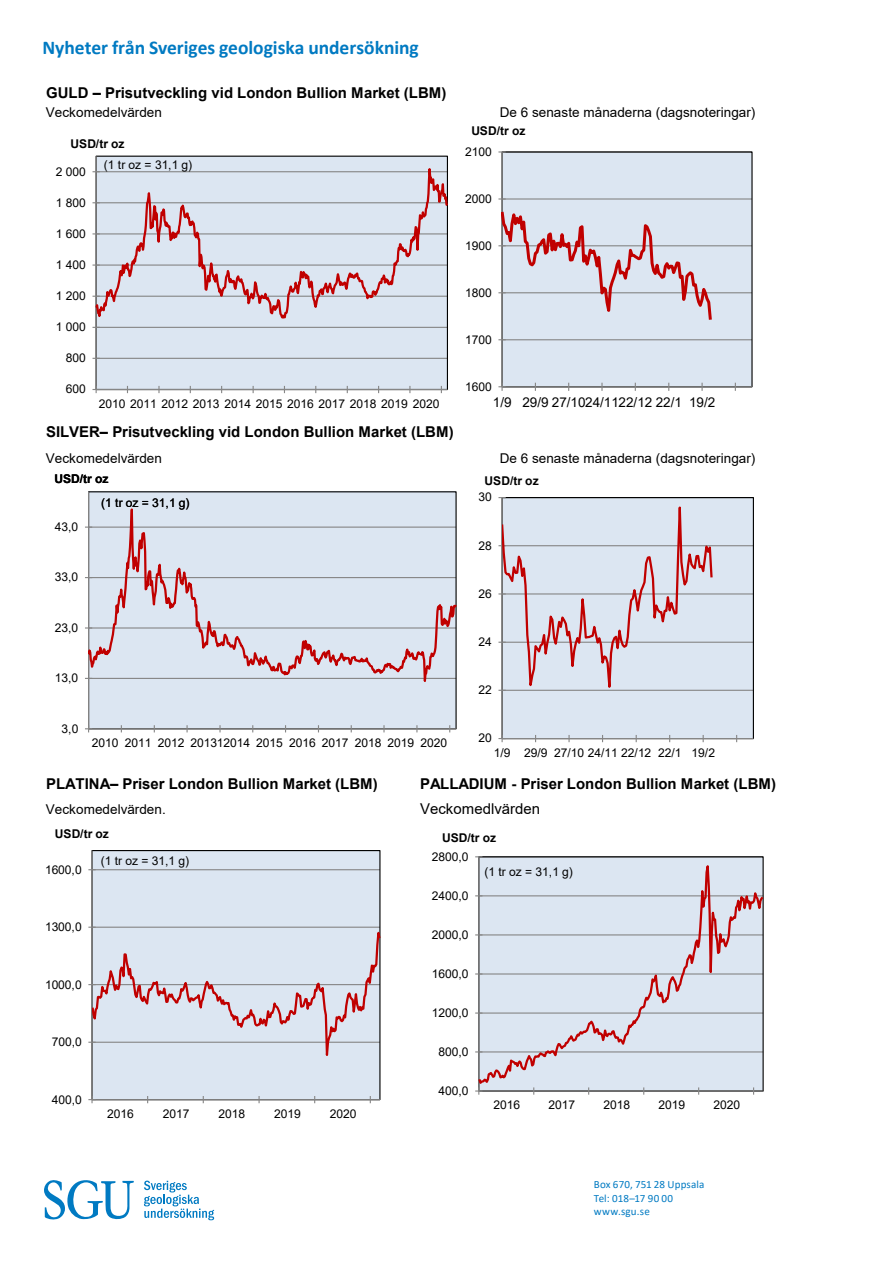
<style>
.page{position:relative;width:893px;height:1263px;background:#fff}
.page>*{position:absolute;margin:0;border:0;box-sizing:border-box;transform-origin:0 0}
.t1{font:700 19.5px "Calibri";color:#007ac2}
.t2{font:700 15px "Arial";color:#000}
.t3{font:15px "Arial";color:#000}
.t4{font:13.5px "Arial";letter-spacing:.005em;color:#000}
.t5{font:12px/23.7px "Arial";letter-spacing:-.005em;color:#000}
.t6{font:700 12px "Arial";color:#000}
.t7{font:11.1px/13.2px "Calibri";letter-spacing:.01em;color:#007ac2}
.s1{font-weight:700}
</style>
<div class="page">
<svg style="left:44px;top:1180px;width:90px;height:40px"></svg>
<svg style="left:144px;top:1180px;width:70px;height:40px"></svg>
<div style="left:89px;top:492px;width:367px;height:237px;background:#dce6f2"></div>
<hr style="left:88px;top:492px;width:1px;height:237px;background:#868686">
<hr style="left:89px;top:728px;width:367px;height:1px;background:#868686">
<svg style="left:85px;top:725px;width:7px;height:7px"></svg>
<svg style="left:186px;top:725px;width:2px;height:7px"></svg>
<svg style="left:219px;top:725px;width:2px;height:7px"></svg>
<svg style="left:383px;top:725px;width:2px;height:7px"></svg>
<svg style="left:88px;top:492px;width:369px;height:227px"></svg>
<div style="left:502px;top:498px;width:251px;height:240px;background:#dce6f2"></div>
<hr style="left:502px;top:690px;width:251px;height:1px;background:#868686">
<hr style="left:502px;top:642px;width:251px;height:1px;background:#868686">
<hr style="left:502px;top:593px;width:251px;height:1px;background:#868686">
<hr style="left:502px;top:545px;width:251px;height:1px;background:#868686">
<hr style="left:502px;top:498px;width:1px;height:240px;background:#868686">
<hr style="left:502px;top:738px;width:251px;height:1px;background:#868686">
<svg style="left:498px;top:735px;width:8px;height:7px"></svg>
<svg style="left:568px;top:735px;width:2px;height:7px"></svg>
<svg style="left:502px;top:497px;width:212px;height:226px"></svg>
<div style="left:502px;top:152px;width:250px;height:235px;background:#dce6f2"></div>
<hr style="left:502px;top:339px;width:250px;height:1px;background:#868686">
<hr style="left:502px;top:292px;width:250px;height:1px;background:#868686">
<hr style="left:502px;top:245px;width:250px;height:1px;background:#868686">
<hr style="left:502px;top:198px;width:250px;height:2px;background:#868686">
<hr style="left:501px;top:152px;width:2px;height:235px;background:#868686">
<svg style="left:498px;top:151px;width:8px;height:2px"></svg>
<hr style="left:502px;top:386px;width:250px;height:1px;background:#868686">
<svg style="left:498px;top:386px;width:8px;height:5px"></svg>
<svg style="left:601px;top:383px;width:2px;height:8px"></svg>
<svg style="left:701px;top:383px;width:2px;height:8px"></svg>
<svg style="left:498px;top:198px;width:216px;height:134px"></svg>
<div style="left:96px;top:156px;width:351px;height:233px;background:#dce6f2"></div>
<hr style="left:96px;top:358px;width:351px;height:1px;background:#868686">
<hr style="left:96px;top:156px;width:1px;height:233px;background:#868686">
<hr style="left:96px;top:389px;width:351px;height:1px;background:#868686">
<svg style="left:93px;top:386px;width:7px;height:7px"></svg>
<svg style="left:158px;top:386px;width:2px;height:7px"></svg>
<svg style="left:96px;top:156px;width:352px;height:175px"></svg>
<div style="left:92px;top:850px;width:288px;height:249px;background:#dce6f2"></div>
<hr style="left:92px;top:869px;width:288px;height:1px;background:#868686">
<hr style="left:91px;top:850px;width:2px;height:249px;background:#868686">
<hr style="left:92px;top:1099px;width:288px;height:1px;background:#868686">
<svg style="left:88px;top:1099px;width:8px;height:4px"></svg>
<svg style="left:258px;top:1096px;width:2px;height:7px"></svg>
<svg style="left:92px;top:916px;width:289px;height:180px"></svg>
<hr style="left:478px;top:857px;width:1px;height:234px;background:#868686">
<hr style="left:479px;top:1090px;width:284px;height:1px;background:#868686">
<svg style="left:475px;top:1087px;width:7px;height:8px"></svg>
<svg style="left:479px;top:857px;width:285px;height:230px;background:#d7dae6"></svg>
<h1 class="t1" style="left:43px;top:33px;width:378px">Nyheter från Sveriges geologiska undersökning</h1>
<p class="t2" style="left:46px;top:82px;width:402px">GULD ‒ Prisutveckling vid London Bullion Market (LBM)</p>
<p class="t4" style="left:46px;top:103px;width:118px">Veckomedelvärden</p>
<p class="t4" style="left:500px;top:103px;width:257px">De 6 senaste månaderna (dagsnoteringar)</p>
<p class="t5" style="left:104px;top:133px;width:90px;line-height:20.9px;text-indent:-33px"><span class="s1">USD/tr oz<br></span>(1 tr oz = 31,1 g)</p>
<p class="t5" style="left:56px;top:159px;width:32px">2 000</p>
<p class="t5" style="left:56px;top:190px;width:32px">1 800</p>
<p class="t5" style="left:56px;top:222px;width:32px">1 600</p>
<p class="t5" style="left:56px;top:253px;width:32px">1 400</p>
<p class="t5" style="left:56px;top:284px;width:32px">1 200</p>
<p class="t5" style="left:56px;top:315px;width:32px">1 000</p>
<p class="t5" style="left:66px;top:346px;width:22px">800</p>
<p class="t5" style="left:66px;top:377px;width:22px">600</p>
<p class="t5" style="left:99px;top:391px;width:342px">2010 2011 2012 2013 2014 2015 2016 2017 2018 2019 2020</p>
<p class="t6" style="left:471px;top:122px;width:56px">USD/tr oz</p>
<p class="t5" style="left:465px;top:140px;width:28px">2100</p>
<p class="t5" style="left:465px;top:187px;width:28px">2000</p>
<p class="t5" style="left:465px;top:234px;width:28px">1900</p>
<p class="t5" style="left:465px;top:280px;width:28px">1800</p>
<p class="t5" style="left:465px;top:327px;width:28px">1700</p>
<p class="t5" style="left:465px;top:374px;width:28px">1600</p>
<p class="t4" style="left:493px;top:393px;width:224px">1/9 29/9 27/1024/1122/12 22/1 19/2</p>
<p class="t2" style="left:46px;top:421px;width:409px">SILVER‒ Prisutveckling vid London Bullion Market (LBM)</p>
<p class="t4" style="left:46px;top:449px;width:118px">Veckomedelvärden</p>
<p class="t4" style="left:500px;top:449px;width:257px">De 6 senaste månaderna (dagsnoteringar)</p>
<p class="t5" style="left:101px;top:467px;width:90px;text-indent:-47px"><span class="s1">USD/tr oz<br></span>(1 tr oz = 31,1 g)</p>
<p class="t5" style="left:55px;top:515px;width:25px">43,0</p>
<p class="t5" style="left:55px;top:565px;width:25px">33,0</p>
<p class="t5" style="left:55px;top:616px;width:25px">23,0</p>
<p class="t5" style="left:55px;top:666px;width:25px">13,0</p>
<p class="t5" style="left:62px;top:716px;width:18px">3,0</p>
<p class="t5" style="left:92px;top:731px;width:357px">2010 2011 2012 201312014 2015 2016 2017 2018 2019 2020</p>
<p class="t6" style="left:485px;top:473px;width:56px">USD/tr oz</p>
<p class="t5" style="left:479px;top:485px;width:15px">30</p>
<p class="t5" style="left:479px;top:533px;width:15px">28</p>
<p class="t5" style="left:479px;top:582px;width:15px">26</p>
<p class="t5" style="left:479px;top:630px;width:15px">24</p>
<p class="t5" style="left:479px;top:678px;width:15px">22</p>
<p class="t5" style="left:479px;top:726px;width:15px">20</p>
<p class="t5" style="left:494px;top:740px;width:223px">1/9 29/9 27/10 24/11 22/12 22/1 19/2</p>
<p class="t2" style="left:46px;top:773px;width:333px">PLATINA‒ Priser London Bullion Market (LBM)</p>
<p class="t2" style="left:420px;top:773px;width:358px">PALLADIUM - Priser London Bullion Market (LBM)</p>
<p class="t4" style="left:46px;top:800px;width:121px">Veckomedelvärden.</p>
<p class="t3" style="left:420px;top:798px;width:121px">Veckomedlvärden</p>
<p class="t6" style="left:55px;top:825px;width:56px">USD/tr oz</p>
<p class="t5" style="left:101px;top:848px;width:90px">(1 tr oz = 31,1 g)</p>
<p class="t5" style="left:45px;top:857px;width:38px">1600,0</p>
<p class="t5" style="left:45px;top:915px;width:38px">1300,0</p>
<p class="t5" style="left:45px;top:972px;width:38px">1000,0</p>
<p class="t5" style="left:52px;top:1030px;width:32px">700,0</p>
<p class="t5" style="left:52px;top:1087px;width:32px">400,0</p>
<p class="t5" style="left:107px;top:1102px;width:28px">2016</p>
<p class="t5" style="left:163px;top:1102px;width:28px">2017</p>
<p class="t5" style="left:218px;top:1102px;width:28px">2018</p>
<p class="t5" style="left:274px;top:1102px;width:28px">2019</p>
<p class="t5" style="left:330px;top:1102px;width:28px">2020</p>
<p class="t6" style="left:442px;top:829px;width:56px">USD/tr oz</p>
<p class="t5" style="left:484px;top:860px;width:90px">(1 tr oz = 31,1 g)</p>
<p class="t5" style="left:432px;top:844px;width:38px">2800,0</p>
<p class="t5" style="left:432px;top:884px;width:38px">2400,0</p>
<p class="t5" style="left:432px;top:923px;width:38px">2000,0</p>
<p class="t5" style="left:432px;top:962px;width:38px">1600,0</p>
<p class="t5" style="left:432px;top:1001px;width:38px">1200,0</p>
<p class="t5" style="left:439px;top:1040px;width:32px">800,0</p>
<p class="t5" style="left:439px;top:1079px;width:32px">400,0</p>
<p class="t5" style="left:494px;top:1093px;width:28px">2016</p>
<p class="t5" style="left:549px;top:1093px;width:28px">2017</p>
<p class="t5" style="left:603px;top:1093px;width:28px">2018</p>
<p class="t5" style="left:658px;top:1093px;width:28px">2019</p>
<p class="t5" style="left:713px;top:1093px;width:28px">2020</p>
<p class="t7" style="left:594px;top:1178px;width:112px">Box 670, 751 28 Uppsala<br>Tel: 018–17 90 00 www.sgu.se</p>
</div>
